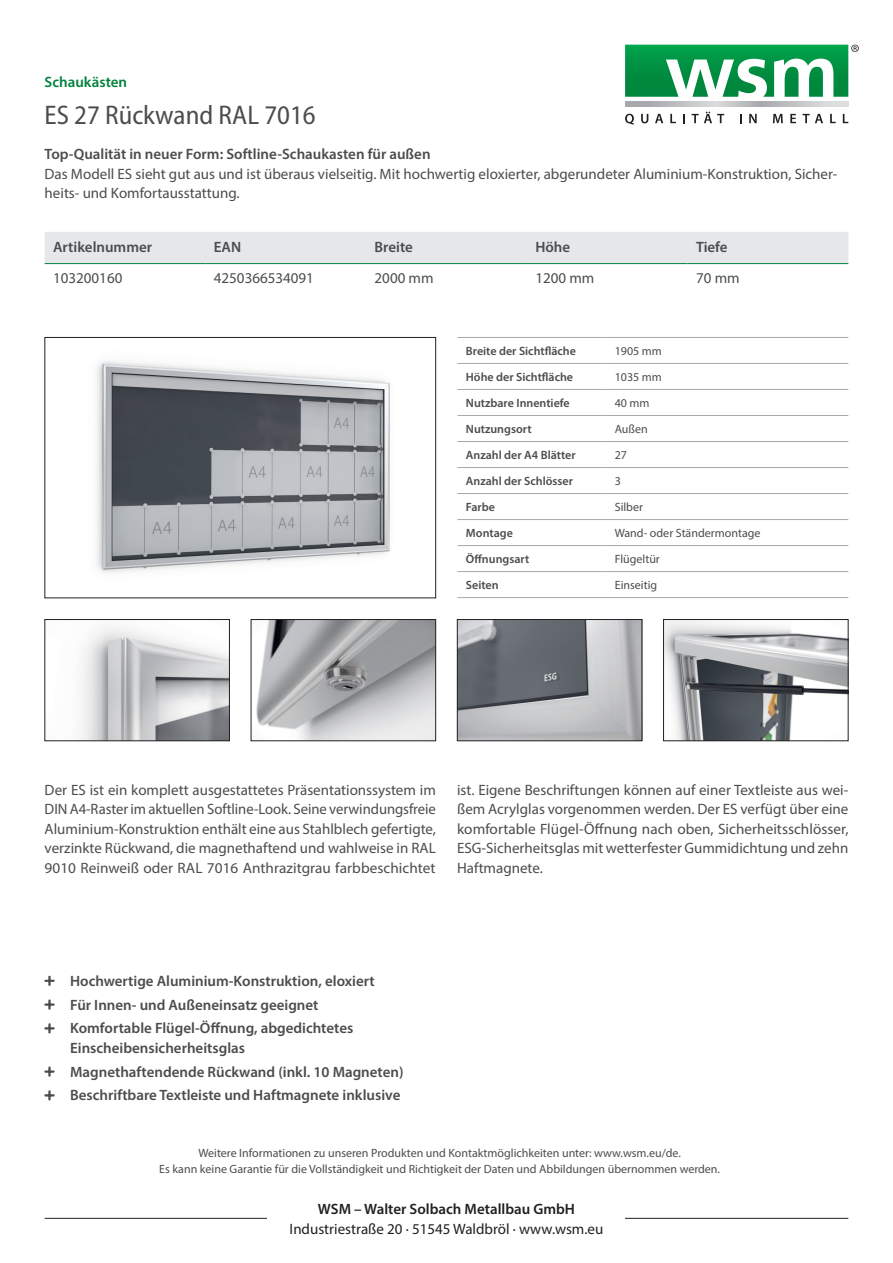
<style>
.page{position:relative;width:893px;height:1263px;background:#fff}
.page>*{position:absolute;margin:0;border:0;box-sizing:border-box;transform-origin:0 0}
.t1{font:semi-condensed 27px "Myriad Pro";color:#4b4c4d}
.t2{font:15px/19.5px "Myriad Pro";color:#4b4c4d;text-align:justify}
.t3{font:600 15px/23.7px "Myriad Pro";color:#4b4c4d}
.t4{font:15px "Myriad Pro";color:#231f20}
.t5{font:600 15px "Myriad Pro";color:#231f20}
.t6{font:600 15px "Myriad Pro";color:#00823d}
.t7{font:12px/16.5px "Myriad Pro";color:#4b4c4d;text-align:center}
.t8{font:600 12px "Myriad Pro";color:#4b4c4d}
</style>
<div class="page">
<img style="left:96px;top:360px;width:294px;height:213px">
<div style="left:45px;top:337px;width:391px;height:261px;border:1px solid #231f20"></div>
<img style="left:80px;top:627px;width:148px;height:112px">
<div style="left:45px;top:619px;width:185px;height:122px;border:1px solid #231f20"></div>
<img style="left:256px;top:621px;width:178px;height:118px">
<div style="left:251px;top:619px;width:185px;height:122px;border:1px solid #231f20"></div>
<img style="left:665px;top:621px;width:181px;height:118px">
<div style="left:663px;top:619px;width:185px;height:122px;border:1px solid #231f20"></div>
<img style="left:459px;top:621px;width:181px;height:118px">
<div style="left:457px;top:619px;width:185px;height:122px;border:1px solid #231f20"></div>
<div style="left:45px;top:232px;width:803px;height:31px;background:#e6e7e9"></div>
<hr style="left:45px;top:263px;width:160px;height:1px;background:#00823d">
<hr style="left:205px;top:263px;width:161px;height:1px;background:#00823d">
<hr style="left:366px;top:263px;width:161px;height:1px;background:#00823d">
<hr style="left:527px;top:263px;width:161px;height:1px;background:#00823d">
<hr style="left:688px;top:263px;width:160px;height:1px;background:#00823d">
<hr style="left:457px;top:337px;width:149px;height:1px;background:#a8a9ad">
<hr style="left:606px;top:337px;width:242px;height:1px;background:#a8a9ad">
<hr style="left:457px;top:363px;width:149px;height:1px;background:#a8a9ad">
<hr style="left:606px;top:363px;width:242px;height:1px;background:#a8a9ad">
<hr style="left:457px;top:389px;width:149px;height:1px;background:#a8a9ad">
<hr style="left:606px;top:389px;width:242px;height:1px;background:#a8a9ad">
<hr style="left:457px;top:415px;width:149px;height:1px;background:#a8a9ad">
<hr style="left:606px;top:415px;width:242px;height:1px;background:#a8a9ad">
<hr style="left:457px;top:441px;width:149px;height:1px;background:#a8a9ad">
<hr style="left:606px;top:441px;width:242px;height:1px;background:#a8a9ad">
<hr style="left:457px;top:467px;width:149px;height:1px;background:#a8a9ad">
<hr style="left:606px;top:467px;width:242px;height:1px;background:#a8a9ad">
<hr style="left:457px;top:493px;width:149px;height:1px;background:#a8a9ad">
<hr style="left:606px;top:493px;width:242px;height:1px;background:#a8a9ad">
<hr style="left:457px;top:519px;width:149px;height:1px;background:#a8a9ad">
<hr style="left:606px;top:519px;width:242px;height:1px;background:#a8a9ad">
<hr style="left:457px;top:545px;width:149px;height:1px;background:#a8a9ad">
<hr style="left:606px;top:545px;width:242px;height:1px;background:#a8a9ad">
<hr style="left:457px;top:571px;width:149px;height:1px;background:#a8a9ad">
<hr style="left:606px;top:571px;width:242px;height:1px;background:#a8a9ad">
<hr style="left:457px;top:597px;width:149px;height:1px;background:#a8a9ad">
<hr style="left:606px;top:597px;width:242px;height:1px;background:#a8a9ad">
<hr style="left:45px;top:1218px;width:803px;height:1px;background:#231f20">
<svg style="left:625px;top:114px;width:9px;height:11px"></svg>
<svg style="left:641px;top:114px;width:7px;height:9px"></svg>
<svg style="left:655px;top:114px;width:8px;height:9px"></svg>
<svg style="left:670px;top:114px;width:6px;height:9px"></svg>
<svg style="left:683px;top:114px;width:2px;height:9px"></svg>
<svg style="left:692px;top:112px;width:32px;height:11px"></svg>
<svg style="left:749px;top:114px;width:8px;height:9px"></svg>
<svg style="left:773px;top:114px;width:10px;height:9px"></svg>
<svg style="left:790px;top:114px;width:6px;height:9px"></svg>
<svg style="left:803px;top:114px;width:20px;height:9px"></svg>
<svg style="left:830px;top:114px;width:6px;height:9px"></svg>
<svg style="left:843px;top:114px;width:5px;height:9px"></svg>
<hr style="left:625px;top:106px;width:223px;height:1px;background:#636366">
<svg style="left:625px;top:102px;width:223px;height:4px"></svg>
<svg style="left:625px;top:45px;width:234px;height:52px"></svg>
<div style="left:268px;top:1203px;width:357px;height:30px;background:#fff"></div>
<p class="t6" style="left:45px;top:72px;width:84px">Schaukästen</p>
<h1 class="t1" style="left:45px;top:99px;width:273px">ES 27 Rückwand RAL 7016</h1>
<p class="t3" style="left:45px;top:142px;width:387px">Top-Qualität in neuer Form: Softline-Schaukasten für außen</p>
<p class="t2" style="left:45px;top:164px;width:794px">Das Modell ES sieht gut aus und ist überaus vielseitig. Mit hochwertig eloxierter, abgerundeter Aluminium-Konstruktion, Sicher&shy;heits- und Komfortausstattung.</p>
<p class="t3" style="left:53px;top:234px;width:101px">Artikelnummer</p>
<p class="t3" style="left:214px;top:234px;width:29px">EAN</p>
<p class="t3" style="left:375px;top:234px;width:40px">Breite</p>
<p class="t3" style="left:535px;top:234px;width:36px">Höhe</p>
<p class="t3" style="left:696px;top:234px;width:33px">Tiefe</p>
<p class="t2" style="left:53px;top:268px;width:71px">103200160</p>
<p class="t2" style="left:214px;top:268px;width:102px">4250366534091</p>
<p class="t2" style="left:375px;top:268px;width:60px">2000 mm</p>
<p class="t2" style="left:535px;top:268px;width:60px">1200 mm</p>
<p class="t2" style="left:696px;top:268px;width:45px">70 mm</p>
<p class="t8" style="left:466px;top:343px;width:112px">Breite der Sichtfläche</p>
<p class="t7" style="left:615px;top:342px;width:49px">1905 mm</p>
<p class="t8" style="left:466px;top:369px;width:109px">Höhe der Sichtfläche</p>
<p class="t7" style="left:615px;top:368px;width:49px">1035 mm</p>
<p class="t8" style="left:466px;top:395px;width:105px">Nutzbare Innentiefe</p>
<p class="t7" style="left:615px;top:394px;width:36px">40 mm</p>
<p class="t8" style="left:466px;top:421px;width:67px">Nutzungsort</p>
<p class="t7" style="left:615px;top:420px;width:35px">Außen</p>
<p class="t8" style="left:466px;top:447px;width:111px">Anzahl der A4 Blätter</p>
<p class="t7" style="left:615px;top:446px;width:14px">27</p>
<p class="t8" style="left:466px;top:473px;width:109px">Anzahl der Schlösser</p>
<p class="t7" style="left:615px;top:472px;width:8px">3</p>
<p class="t8" style="left:466px;top:499px;width:31px">Farbe</p>
<p class="t7" style="left:615px;top:498px;width:30px">Silber</p>
<p class="t8" style="left:466px;top:525px;width:48px">Montage</p>
<p class="t7" style="left:615px;top:524px;width:147px">Wand- oder Ständermontage</p>
<p class="t8" style="left:466px;top:551px;width:65px">Öffnungsart</p>
<p class="t7" style="left:615px;top:550px;width:47px">Flügeltür</p>
<p class="t8" style="left:466px;top:577px;width:34px">Seiten</p>
<p class="t7" style="left:615px;top:577px;width:44px">Einseitig</p>
<p class="t2" style="left:45px;top:780px;width:393px">Der ES ist ein komplett ausgestattetes Präsentationssystem im DIN A4-Raster im aktuellen Softline-Look. Seine verwindungsfreie Aluminium-Konstruktion enthält eine aus Stahlblech gefertigte, verzinkte Rückwand, die magnethaftend und wahlweise in RAL 9010 Reinweiß oder RAL 7016 Anthrazitgrau farbbeschichtet</p>
<p class="t2" style="left:457px;top:780px;width:393px">ist. Eigene Beschriftungen können auf einer Textleiste aus wei&shy;ßem Acrylglas vorgenommen werden. Der ES verfügt über eine komfortable Flügel-Öffnung nach oben, Sicherheitsschlösser, ESG-Sicherheitsglas mit wetterfester Gummidichtung und zehn Haftmagnete.</p>
<p class="t3" style="left:70px;top:968px;width:306px">Hochwertige Aluminium-Konstruktion, eloxiert<br>Für Innen- und Außeneinsatz geeignet<br>Komfortable Flügel-Öffnung, abgedichtetes</p>
<p class="t3" style="left:70px;top:1035px;width:335px">Einscheibensicherheitsglas<br>Magnethaftendende Rückwand (inkl. 10 Magneten)<br>Beschriftbare Textleiste und Haftmagnete inklusive</p>
<p class="t7" style="left:159px;top:1144px;width:562px">Weitere Informationen zu unseren Produkten und Kontaktmöglichkeiten unter: www.wsm.eu/de.<br>Es kann keine Garantie für die Vollständigkeit und Richtigkeit der Daten und Abbildungen übernommen werden.</p>
<p class="t5" style="left:318px;top:1199px;width:259px">WSM – Walter Solbach Metallbau GmbH</p>
<p class="t4" style="left:290px;top:1219px;width:315px">Industriestraße 20 · 51545 Waldbröl · www.wsm.eu</p>
</div>
